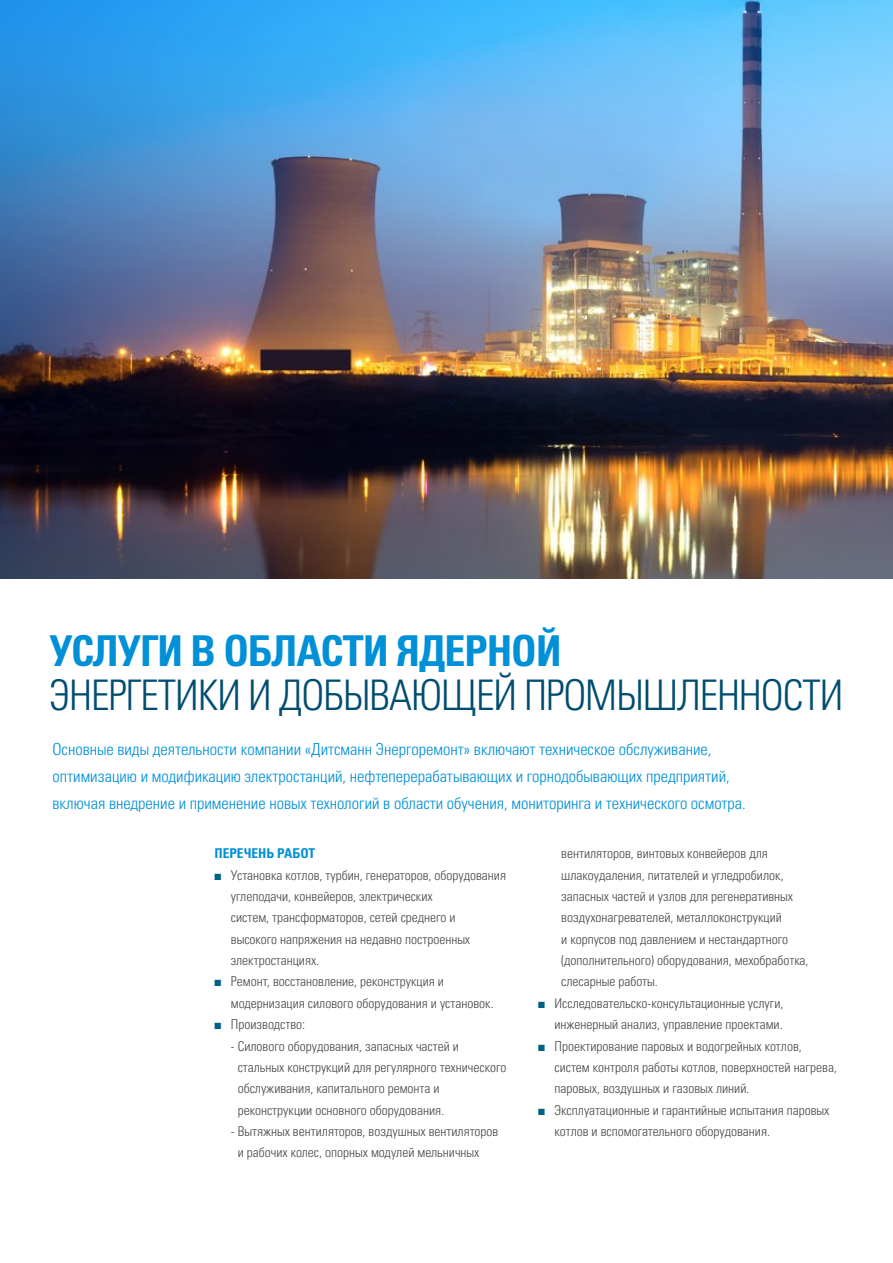
<style>
.page{position:relative;width:893px;height:1263px;background:#fff}
.page>*{position:absolute;margin:0;border:0;box-sizing:border-box;transform-origin:0 0}
.t1{font:42.6px "Univers LTCYR 67 Bold Cond";letter-spacing:-.025em;color:#0090d7}
.t2{font:42.15px "Univers LTCYR 47 Light Cond";letter-spacing:-.025em;color:#004d70}
.t3{font:16.5px/27px "Univers LTCYR 47 Light Cond";color:#0090d7}
.t4{font:13.5px/21.3px "Univers LTCYR 47 Light Cond";color:#4a4a49}
.t5{font:13.5px "Univers LTCYR 67 Bold Cond";color:#0090d7}
.s1{color:#006185}
</style>
<div class="page">
<img style="left:0;top:0;width:893px;height:579px">
<h1 class="t1" style="left:50px;top:624px;width:514px">УСЛУГИ В ОБЛАСТИ ЯДЕРНОЙ</h1>
<h2 class="t2" style="left:50px;top:667px;width:795px">ЭНЕРГЕТИКИ И ДОБЫВАЮЩЕЙ ПРОМЫШЛЕННОСТИ</h2>
<p class="t3" style="left:52px;top:734px;width:695px">Основные виды деятельности компании «Дитсманн Энергоремонт» включают техническое обслуживание, оптимизацию и модификацию электростанций, нефтеперерабатывающих и горнодобывающих предприятий, включая внедрение и применение новых технологий в области обучения, мониторинга и технического осмотра.</p>
<p class="t5" style="left:214px;top:845px;width:102px">ПЕРЕЧЕНЬ РАБОТ</p>
<p class="t4" style="left:231px;top:863px;width:277px;text-indent:-17px"><span class="s1">■</span> Установка котлов, турбин, генераторов, оборудования углеподачи, конвейеров, электрических<br>систем, трансформаторов, сетей среднего и<br>высокого напряжения на недавно построенных электростанциях.</p>
<p class="t4" style="left:231px;top:970px;width:264px;text-indent:-17px"><span class="s1">■</span> Ремонт, восстановление, реконструкция и модернизация силового оборудования и установок.</p>
<p class="t4" style="left:214px;top:1013px;width:92px"><span class="s1">■</span> Производство:</p>
<p class="t4" style="left:238px;top:1034px;width:270px;text-indent:-7px">- Силового оборудования, запасных частей и стальных конструкций для регулярного технического обслуживания, капитального ремонта и реконструкции основного оборудования.</p>
<p class="t4" style="left:238px;top:1120px;width:262px;text-indent:-7px">- Вытяжных вентиляторов, воздушных вентиляторов и рабочих колес, опорных модулей мельничных</p>
<p class="t4" style="left:561px;top:842px;width:249px">вентиляторов, винтовых конвейеров для шлакоудаления, питателей и угледробилок, запасных частей и узлов для регенеративных воздухонагревателей, металлоконструкций<br>и корпусов под давлением и нестандартного (дополнительного) оборудования, мехобработка, слесарные работы.</p>
<p class="t4" style="left:538px;top:992px;width:247px;text-align:right"><span class="s1">■</span> Исследовательско-консультационные услуги, инженерный анализ, управление проектами.</p>
<p class="t4" style="left:554px;top:1034px;width:284px;text-indent:-17px"><span class="s1">■</span> Проектирование паровых и водогрейных котлов, систем контроля работы котлов, поверхностей нагрева, паровых, воздушных и газовых линий.</p>
<p class="t4" style="left:554px;top:1098px;width:276px;text-indent:-17px"><span class="s1">■</span> Эксплуатационные и гарантийные испытания паровых котлов и вспомогательного оборудования.</p>
</div>
